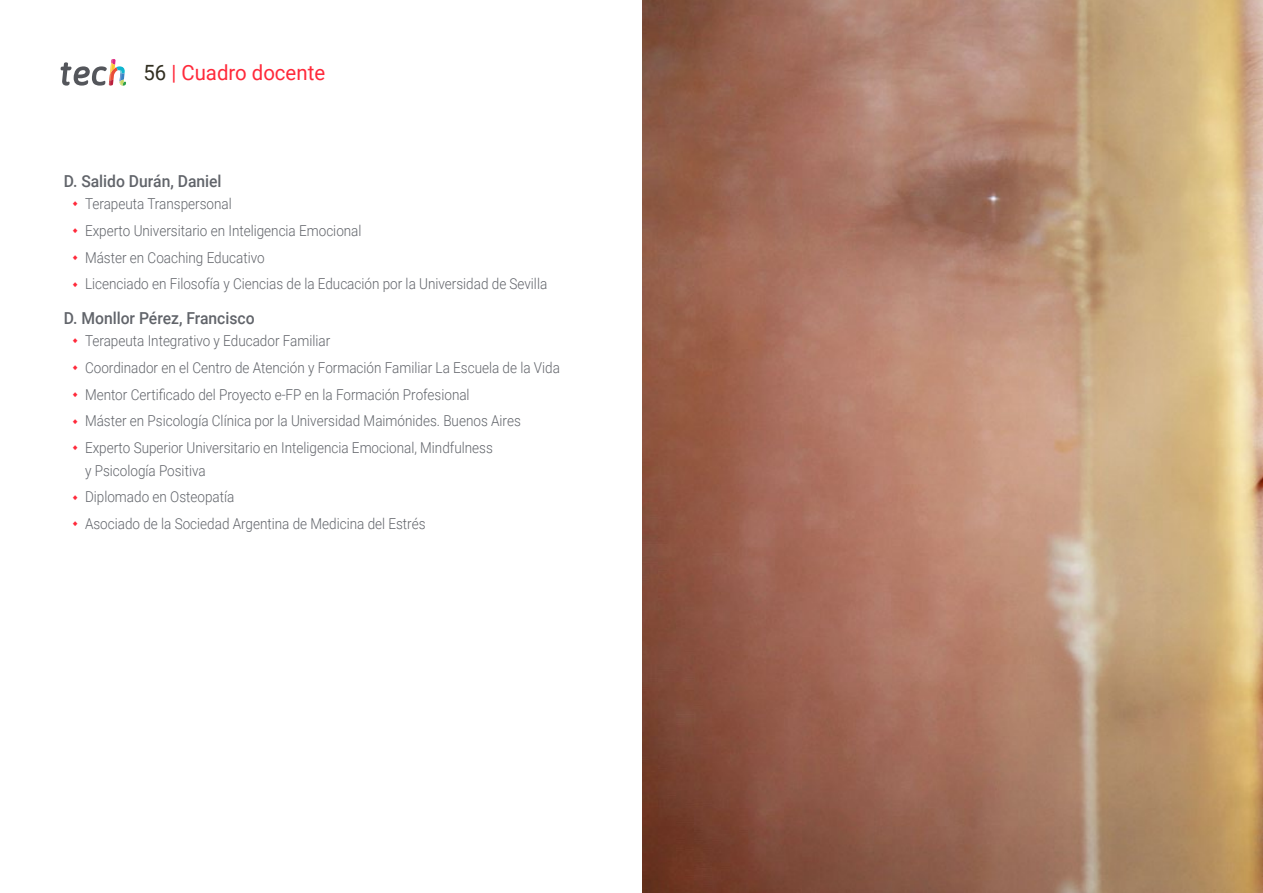
<style>
.page{position:relative;width:1263px;height:893px;background:#fff}
.page>*{position:absolute;margin:0;border:0;box-sizing:border-box;transform-origin:0 0}
.t1{font:21px "Roboto";color:#ff293a}
.t2{font:500 16.5px "Roboto";color:#61646a;scale:.95 1}
.t3{font:300 15px/26.7px "Roboto";color:#61646a;scale:.9 1}
.s1{color:#312e20}
</style>
<div class="page">
<svg style="left:61px;top:59px;width:65px;height:27px"></svg>
<img style="left:642px;top:0;width:621px;height:893px">
<h1 class="t1" style="left:144px;top:57px;width:183px"><span class="s1">56</span> | Cuadro docente</h1>
<p class="t2" style="left:64px;top:169px;width:168px">D. Salido Durán, Daniel</p>
<p class="t3" style="left:85px;top:190px;width:515px">Terapeuta Transpersonal<br>Experto Universitario en Inteligencia Emocional<br>Máster en Coaching Educativo<br>Licenciado en Filosofía y Ciencias de la Educación por la Universidad de Sevilla</p>
<p class="t2" style="left:64px;top:306px;width:202px">D. Monllor Pérez, Francisco</p>
<p class="t3" style="left:85px;top:327px;width:529px">Terapeuta Integrativo y Educador Familiar<br>Coordinador en el Centro de Atención y Formación Familiar La Escuela de la Vida Mentor Certificado del Proyecto e-FP en la Formación Profesional<br>Máster en Psicología Clínica por la Universidad Maimónides. Buenos Aires Experto Superior Universitario en Inteligencia Emocional, Mindfulness</p>
<p class="t3" style="left:85px;top:456px;width:380px">y Psicología Positiva<br>Diplomado en Osteopatía<br>Asociado de la Sociedad Argentina de Medicina del Estrés</p>
</div>
